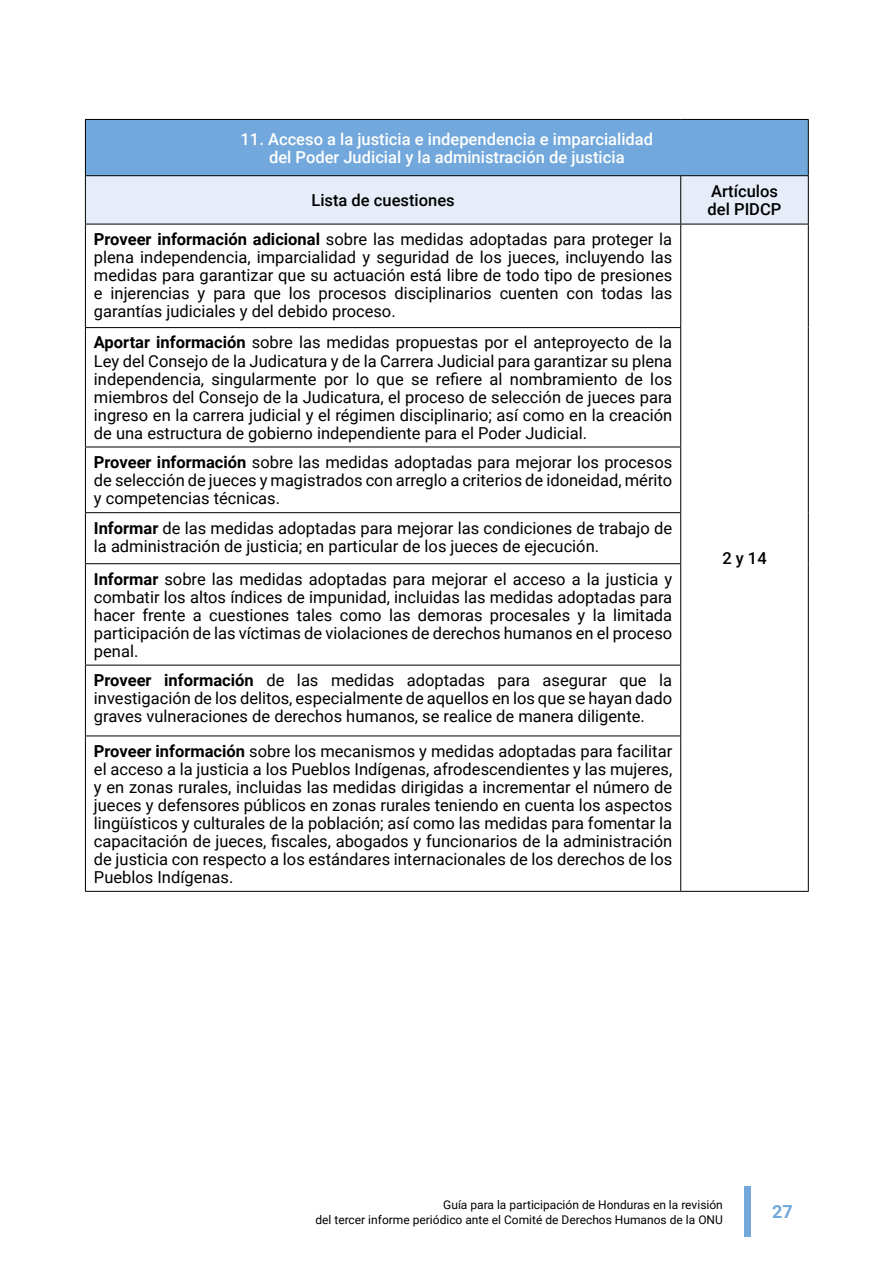
<style>
.page{position:relative;width:893px;height:1263px;background:#fff}
.page>*{position:absolute;margin:0;border:0;box-sizing:border-box;transform-origin:0 0}
.t1{font:700 18px "Roboto";color:#72a8db}
.t2{font:16.5px/18px "Roboto";color:#000;text-align:justify}
.t3{font:500 16.5px/18px "Roboto";color:#fff;text-align:center}
.t4{font:500 16.5px/18px "Roboto";color:#000}
.t5{font:12px/14.4px "Roboto";color:#000;text-align:right}
.s1{font-weight:700}
</style>
<div class="page">
<div style="left:744px;top:1186px;width:6px;height:50px;background:#72a8db"></div>
<div style="left:85px;top:119px;width:723px;height:57px;background:#72a8db"></div>
<div style="left:86px;top:176px;width:722px;height:48px;background:#e6edf9"></div>
<hr style="left:85px;top:119px;width:596px;height:1px;background:#000">
<hr style="left:85px;top:120px;width:1px;height:55px;background:#000">
<hr style="left:681px;top:119px;width:128px;height:1px;background:#000">
<hr style="left:808px;top:120px;width:1px;height:55px;background:#000">
<hr style="left:85px;top:175px;width:596px;height:1px;background:#000">
<hr style="left:85px;top:176px;width:1px;height:48px;background:#000">
<hr style="left:681px;top:175px;width:128px;height:1px;background:#000">
<hr style="left:680px;top:176px;width:1px;height:48px;background:#000">
<hr style="left:808px;top:176px;width:1px;height:48px;background:#000">
<hr style="left:85px;top:224px;width:596px;height:1px;background:#000">
<hr style="left:85px;top:224px;width:1px;height:103px;background:#000">
<hr style="left:681px;top:224px;width:128px;height:1px;background:#000">
<hr style="left:680px;top:224px;width:1px;height:103px;background:#000">
<hr style="left:808px;top:224px;width:1px;height:104px;background:#000">
<hr style="left:808px;top:328px;width:1px;height:119px;background:#000">
<hr style="left:808px;top:447px;width:1px;height:66px;background:#000">
<hr style="left:808px;top:513px;width:1px;height:51px;background:#000">
<hr style="left:808px;top:564px;width:1px;height:101px;background:#000">
<hr style="left:808px;top:665px;width:1px;height:71px;background:#000">
<hr style="left:808px;top:736px;width:1px;height:155px;background:#000">
<hr style="left:681px;top:891px;width:128px;height:1px;background:#000">
<hr style="left:85px;top:327px;width:596px;height:1px;background:#000">
<hr style="left:85px;top:328px;width:1px;height:119px;background:#000">
<hr style="left:680px;top:328px;width:1px;height:119px;background:#000">
<hr style="left:85px;top:447px;width:596px;height:1px;background:#000">
<hr style="left:85px;top:447px;width:1px;height:65px;background:#000">
<hr style="left:680px;top:447px;width:1px;height:65px;background:#000">
<hr style="left:85px;top:512px;width:596px;height:1px;background:#000">
<hr style="left:85px;top:513px;width:1px;height:50px;background:#000">
<hr style="left:680px;top:513px;width:1px;height:50px;background:#000">
<hr style="left:85px;top:563px;width:596px;height:1px;background:#000">
<hr style="left:85px;top:564px;width:1px;height:101px;background:#000">
<hr style="left:680px;top:564px;width:1px;height:101px;background:#000">
<hr style="left:85px;top:665px;width:596px;height:1px;background:#000">
<hr style="left:85px;top:665px;width:1px;height:70px;background:#000">
<hr style="left:680px;top:665px;width:1px;height:70px;background:#000">
<hr style="left:85px;top:735px;width:596px;height:1px;background:#000">
<hr style="left:85px;top:736px;width:1px;height:155px;background:#000">
<hr style="left:680px;top:736px;width:1px;height:155px;background:#000">
<hr style="left:85px;top:891px;width:596px;height:1px;background:#000">
<p class="t3" style="left:241px;top:129px;width:414px">11. Acceso a la justicia e independencia e imparcialidad del Poder Judicial y la administración de justicia</p>
<p class="t4" style="left:311px;top:191px;width:145px">Lista de cuestiones</p>
<p class="t4" style="left:708px;top:182px;width:75px">Artículos del PIDCP</p>
<p class="t2" style="left:94px;top:229px;width:580px"><span class="s1">Proveer información adicional</span> sobre las medidas adoptadas para proteger la plena independencia, imparcialidad y seguridad de los jueces, incluyendo las medidas para garantizar que su actuación está libre de todo tipo de presiones e injerencias y para que los procesos disciplinarios cuenten con todas las garantías judiciales y del debido proceso.</p>
<p class="t2" style="left:94px;top:333px;width:580px"><span class="s1">Aportar información</span> sobre las medidas propuestas por el anteproyecto de la Ley del Consejo de la Judicatura y de la Carrera Judicial para garantizar su plena independencia, singularmente por lo que se refiere al nombramiento de los miembros del Consejo de la Judicatura, el proceso de selección de jueces para ingreso en la carrera judicial y el régimen disciplinario; así como en la creación de una estructura de gobierno independiente para el Poder Judicial.</p>
<p class="t2" style="left:94px;top:452px;width:580px"><span class="s1">Proveer información</span> sobre las medidas adoptadas para mejorar los procesos de selección de jueces y magistrados con arreglo a criterios de idoneidad, mérito y competencias técnicas.</p>
<p class="t2" style="left:94px;top:518px;width:580px"><span class="s1">Informar</span> de las medidas adoptadas para mejorar las condiciones de trabajo de la administración de justicia; en particular de los jueces de ejecución.</p>
<p class="t2" style="left:94px;top:569px;width:580px"><span class="s1">Informar</span> sobre las medidas adoptadas para mejorar el acceso a la justicia y combatir los altos índices de impunidad, incluidas las medidas adoptadas para hacer frente a cuestiones tales como las demoras procesales y la limitada participación de las víctimas de violaciones de derechos humanos en el proceso penal.</p>
<p class="t2" style="left:94px;top:670px;width:580px"><span class="s1">Proveer información</span> de las medidas adoptadas para asegurar que la investigación de los delitos, especialmente de aquellos en los que se hayan dado graves vulneraciones de derechos humanos, se realice de manera diligente.</p>
<p class="t2" style="left:94px;top:741px;width:580px"><span class="s1">Proveer información</span> sobre los mecanismos y medidas adoptadas para facilitar el acceso a la justicia a los Pueblos Indígenas, afrodescendientes y las mujeres, y en zonas rurales, incluidas las medidas dirigidas a incrementar el número de jueces y defensores públicos en zonas rurales teniendo en cuenta los aspectos lingüísticos y culturales de la población; así como las medidas para fomentar la capacitación de jueces, fiscales, abogados y funcionarios de la administración de justicia con respecto a los estándares internacionales de los derechos de los Pueblos Indígenas.</p>
<p class="t4" style="left:722px;top:548px;width:46px">2 y 14</p>
<p class="t5" style="left:315px;top:1197px;width:409px">Guía para la participación de Honduras en la revisión<br>del tercer informe periódico ante el Comité de Derechos Humanos de la ONU</p>
<p class="t1" style="left:772px;top:1199px;width:22px">27</p>
</div>
